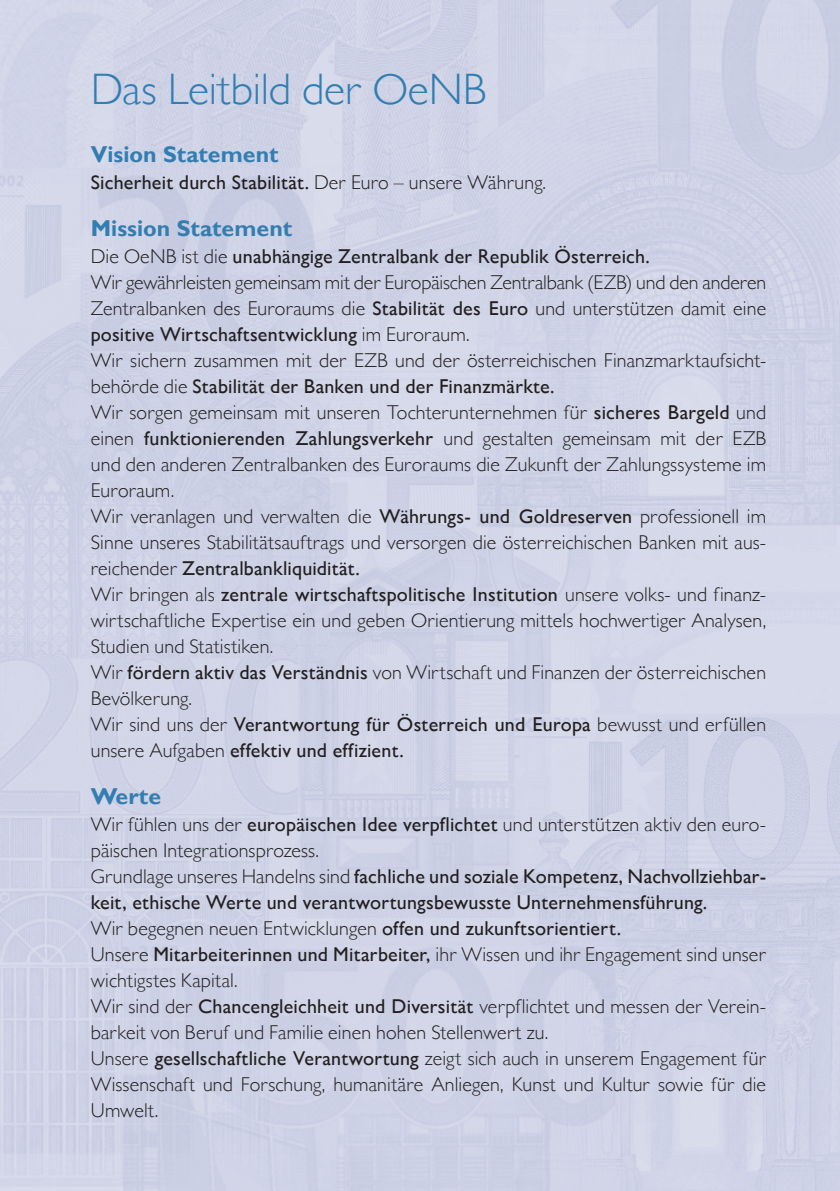
<style>
.page{position:relative;width:840px;height:1191px;background:#fff}
.page>*{position:absolute;margin:0;border:0;box-sizing:border-box;transform-origin:0 0}
.t1{font:300 44px "Gill Sans MT Pro";letter-spacing:-.005em;color:#337db1}
.t2{font:700 23px "Gill Sans MT Pro";color:#337db1}
.t3{font:300 20px/26px "Gill Sans MT Pro";letter-spacing:.005em;color:#231f20}
.t4{font:500 20px "Gill Sans MT Pro";letter-spacing:.01em;color:#231f20}
.s1{font-weight:300}
.s2{font-weight:500}
</style>
<div class="page">
<hr style="left:839px;top:550px;width:1px;height:473px;background:#dae4f0">
<div style="left:0;top:0;width:839px;height:1191px;background:#cfd3e6"></div>
<h1 class="t1" style="left:91px;top:62px;width:396px">Das Leitbild der OeNB</h1>
<p class="t2" style="left:91px;top:140px;width:189px">Vision Statement</p>
<p class="t4" style="left:91px;top:170px;width:456px">Sicherheit durch Stabilität. <span class="s1">Der Euro – unsere Währung.</span></p>
<p class="t2" style="left:91px;top:214px;width:203px">Mission Statement</p>
<p class="t3" style="left:91px;top:243px;width:676px">Die OeNB ist die <span class="s2">unabhängige Zentralbank der Republik Österreich.<br></span>Wir gewährleisten gemeinsam mit der Europäischen Zentralbank (EZB) und den anderen Zentralbanken des Euroraums die <span class="s2">Stabilität des Euro</span> und unterstützen damit eine <span class="s2">positive Wirtschaftsentwicklung</span> im Euroraum.<br>Wir sichern zusammen mit der EZB und der österreichischen Finanzmarktaufsicht&shy;behörde die <span class="s2">Stabilität der Banken und der Finanzmärkte.<br></span>Wir sorgen gemeinsam mit unseren Tochterunternehmen für <span class="s2">sicheres Bargeld</span> und einen <span class="s2">funktionierenden Zahlungsverkehr</span> und gestalten gemeinsam mit der EZB und den anderen Zentralbanken des Euroraums die Zukunft der Zahlungssysteme im Euroraum.<br>Wir veranlagen und verwalten die <span class="s2">Währungs- und Goldreserven</span> professionell im Sinne unseres Stabilitätsauftrags und versorgen die österreichischen Banken mit aus&shy;reichender <span class="s2">Zentralbankliquidität.<br></span>Wir bringen als <span class="s2">zentrale wirtschaftspolitische Institution</span> unsere volks- und finanz&shy;wirtschaftliche Expertise ein und geben Orientierung mittels hochwertiger Analysen, Studien und Statistiken.<br>Wir <span class="s2">fördern aktiv das Verständnis</span> von Wirtschaft und Finanzen der österreichischen Bevölkerung.<br>Wir sind uns der <span class="s2">Verantwortung für Österreich und Europa</span> bewusst und erfüllen unsere Aufgaben <span class="s2">effektiv und effizient.</span></p>
<p class="t2" style="left:91px;top:782px;width:72px">Werte</p>
<p class="t3" style="left:91px;top:810px;width:676px">Wir fühlen uns der <span class="s2">europäischen Idee verpflichtet</span> und unterstützen aktiv den euro&shy;päischen Integrationsprozess.<br>Grundlage unseres Handelns sind <span class="s2">fachliche und soziale Kompetenz, Nachvollziehbar&shy;keit, ethische Werte und verantwortungsbewusste Unternehmensführung.<br></span>Wir begegnen neuen Entwicklungen <span class="s2">offen und zukunftsorientiert.<br></span>Unsere <span class="s2">Mitarbeiterinnen und Mitarbeiter,</span> ihr Wissen und ihr Engagement sind unser wichtigstes Kapital.<br>Wir sind der <span class="s2">Chancengleichheit und Diversität</span> verpflichtet und messen der Verein&shy;barkeit von Beruf und Familie einen hohen Stellenwert zu.<br>Unsere <span class="s2">gesellschaftliche Verantwortung</span> zeigt sich auch in unserem Engagement für Wissenschaft und Forschung, humanitäre Anliegen, Kunst und Kultur sowie für die Umwelt.</p>
</div>
